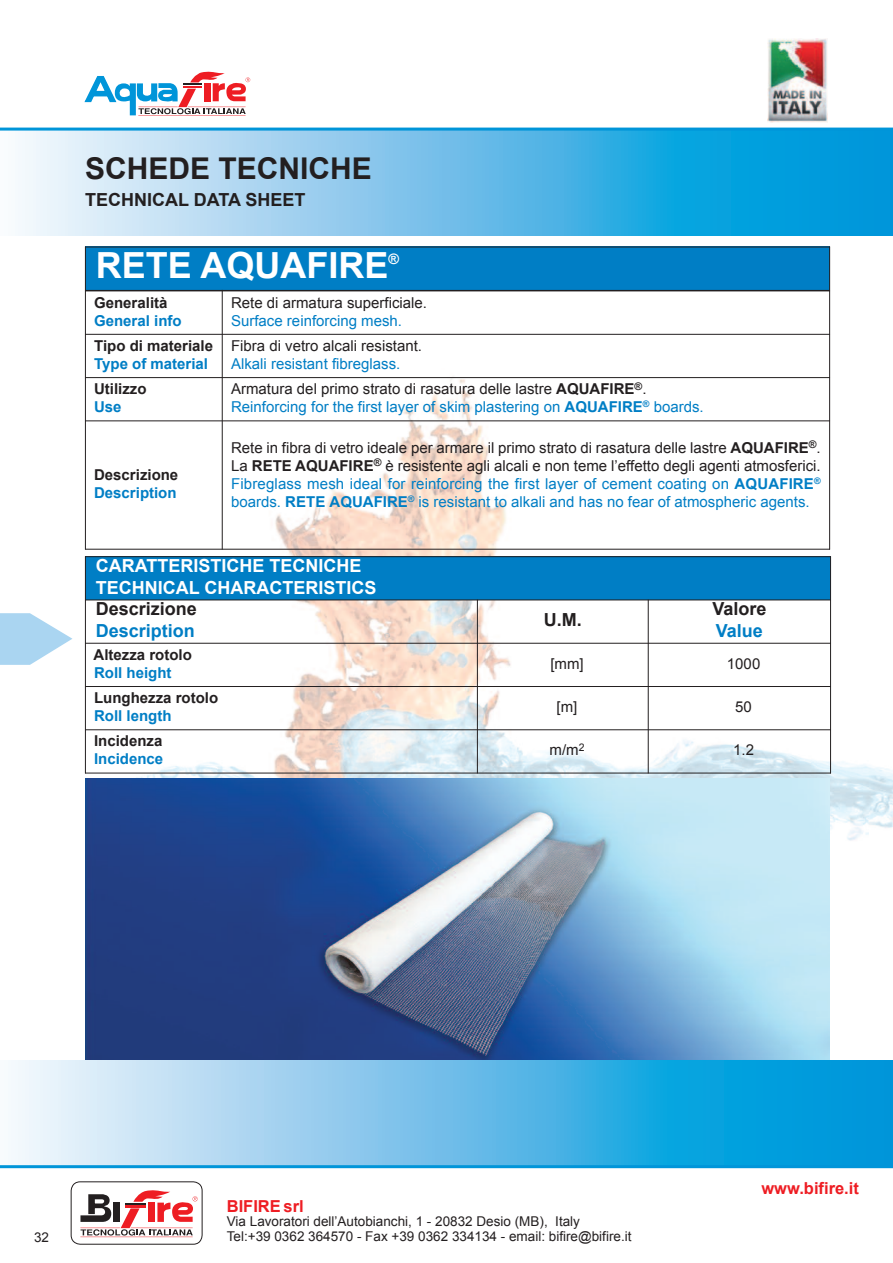
<style>
.page{position:relative;width:893px;height:1263px;background:#fff}
.page>*{position:absolute;margin:0;border:0;box-sizing:border-box;transform-origin:0 0}
.t1{font:700 36px "Arial";color:#fff}
.t2{font:700 30px "Arial";color:#231f20}
.t3{font:700 18px/21.6px "Arial";color:#fff}
.t4{font:700 18px "Arial";color:#231f20}
.t5{font:700 18px "Arial";color:#007ec5}
.t6{font:700 16.5px "Arial";color:#ee1d23}
.t7{font:15px/18px "Arial";color:#231f20;text-align:justify}
.t8{font:15px/18px "Arial";color:#007ec5}
.t9{font:700 15px "Arial";color:#231f20}
.t10{font:700 15px "Arial";color:#007ec5}
.t11{font:700 14.4px "Arial";color:#fff}
.t12{font:13.5px/14.2px "Arial";color:#231f20}
.s1{color:#231f20}
.s2{font-weight:700;color:#231f20}
.s3{font-weight:700}
.s4{color:#007ec5}
.s5{font-weight:700;color:#007ec5}
</style>
<div class="page">
<img style="left:119px;top:71px;width:774px;height:1098px">
<img style="left:85px;top:779px;width:744px;height:282px">
<svg style="left:11px;top:1061px;width:882px;height:104px;background:#69c0e9"></svg>
<svg style="left:18px;top:131px;width:875px;height:104px;background:#6ac0e9"></svg>
<hr style="left:0;top:1165px;width:893px;height:3px;background:#0095d9">
<hr style="left:0;top:128px;width:893px;height:3px;background:#0095d9">
<img style="left:767px;top:38px;width:60px;height:84px">
<hr style="left:138px;top:115px;width:108px;height:1px;background:#ee1d23">
<svg style="left:84px;top:72px;width:166px;height:43px"></svg>
<svg style="left:71px;top:1181px;width:132px;height:64px"></svg>
<div style="left:85px;top:247px;width:745px;height:44px;background:#007ec5"></div>
<hr style="left:85px;top:247px;width:1px;height:303px;background:#231f20">
<hr style="left:222px;top:290px;width:1px;height:260px;background:#231f20">
<hr style="left:829px;top:247px;width:1px;height:303px;background:#231f20">
<hr style="left:85px;top:247px;width:745px;height:1px;background:#231f20">
<hr style="left:85px;top:290px;width:745px;height:1px;background:#231f20">
<hr style="left:85px;top:334px;width:745px;height:1px;background:#231f20">
<hr style="left:85px;top:377px;width:745px;height:1px;background:#231f20">
<hr style="left:85px;top:420px;width:745px;height:1px;background:#231f20">
<hr style="left:85px;top:549px;width:745px;height:1px;background:#231f20">
<div style="left:85px;top:556px;width:745px;height:44px;background:#007ec5"></div>
<hr style="left:85px;top:556px;width:1px;height:217px;background:#231f20">
<hr style="left:477px;top:600px;width:1px;height:173px;background:#231f20">
<hr style="left:648px;top:600px;width:1px;height:173px;background:#231f20">
<hr style="left:830px;top:556px;width:1px;height:217px;background:#231f20">
<hr style="left:85px;top:556px;width:746px;height:1px;background:#231f20">
<hr style="left:85px;top:600px;width:746px;height:1px;background:#231f20">
<hr style="left:85px;top:643px;width:746px;height:1px;background:#231f20">
<hr style="left:85px;top:686px;width:746px;height:1px;background:#231f20">
<hr style="left:85px;top:729px;width:746px;height:1px;background:#231f20">
<hr style="left:85px;top:773px;width:746px;height:1px;background:#231f20">
<svg style="left:0;top:613px;width:72px;height:52px"></svg>
<h2 class="t2" style="left:85px;top:152px;width:288px">SCHEDE TECNICHE</h2>
<p class="t4" style="left:85px;top:190px;width:222px">TECHNICAL DATA SHEET</p>
<h1 class="t1" style="left:96px;top:245px;width:294px">RETE AQUAFIRE</h1>
<p class="t11" style="left:388px;top:251px;width:12px">®</p>
<p class="t9" style="left:94px;top:294px;width:75px">Generalità</p>
<p class="t10" style="left:94px;top:312px;width:89px">General info</p>
<p class="t7" style="left:231px;top:293px;width:197px">Rete di armatura superficiale.</p>
<p class="t8" style="left:231px;top:311px;width:172px">Surface reinforcing mesh.</p>
<p class="t9" style="left:94px;top:337px;width:120px">Tipo di materiale</p>
<p class="t10" style="left:94px;top:355px;width:115px">Type of material</p>
<p class="t9" style="left:94px;top:380px;width:54px">Utilizzo</p>
<p class="t10" style="left:94px;top:398px;width:29px">Use</p>
<p class="t9" style="left:94px;top:466px;width:86px">Descrizione</p>
<p class="t10" style="left:94px;top:484px;width:84px">Description</p>
<p class="t7" style="left:231px;top:337px;width:192px">Fibra di vetro alcali resistant.</p>
<p class="t8" style="left:231px;top:355px;width:171px">Alkali resistant fibreglass.</p>
<p class="t8" style="left:231px;top:380px;width:474px"><span class="s1">Armatura del primo strato di rasatura delle lastre</span> <span class="s2">AQUAFIRE</span><sup>®</sup><span class="s1">.<br></span>Reinforcing for the first layer of skim plastering on <span class="s3">AQUAFIRE</span><sup>®</sup> boards.</p>
<p class="t7" style="left:231px;top:439px;width:591px">Rete in fibra di vetro ideale per armare il primo strato di rasatura delle lastre <span class="s3">AQUAFIRE</span><sup>®</sup>.<br>La <span class="s3">RETE AQUAFIRE</span><sup>®</sup> è resistente agli alcali e non teme l’effetto degli agenti atmosferici.<br><span class="s4">Fibreglass mesh ideal for reinforcing the first layer of cement coating on</span> <span class="s5">AQUAFIRE</span><sup>® </sup><span class="s4">boards.</span> <span class="s5">RETE AQUAFIRE</span><sup>®</sup> <span class="s4">is resistant to alkali and has no fear of atmospheric agents.</span></p>
<p class="t3" style="left:96px;top:555px;width:282px">CARATTERISTICHE TECNICHE<br>TECHNICAL CHARACTERISTICS</p>
<p class="t4" style="left:96px;top:599px;width:103px">Descrizione</p>
<p class="t5" style="left:96px;top:621px;width:101px">Description</p>
<p class="t9" style="left:94px;top:646px;width:100px">Altezza rotolo</p>
<p class="t10" style="left:94px;top:664px;width:79px">Roll height</p>
<p class="t9" style="left:94px;top:689px;width:126px">Lunghezza rotolo</p>
<p class="t10" style="left:94px;top:707px;width:79px">Roll length</p>
<p class="t9" style="left:94px;top:733px;width:70px">Incidenza</p>
<p class="t10" style="left:94px;top:751px;width:71px">Incidence</p>
<p class="t4" style="left:544px;top:610px;width:39px">U.M.</p>
<p class="t4" style="left:712px;top:599px;width:56px">Valore</p>
<p class="t5" style="left:716px;top:621px;width:49px">Value</p>
<p class="t7" style="left:550px;top:654px;width:35px">[mm]</p>
<p class="t7" style="left:727px;top:654px;width:35px">1000</p>
<p class="t7" style="left:557px;top:698px;width:22px">[m]</p>
<p class="t7" style="left:735px;top:698px;width:18px">50</p>
<p class="t7" style="left:550px;top:741px;width:36px">m/m<sup>2</sup></p>
<p class="t7" style="left:733px;top:741px;width:22px">1.2</p>
<p class="t12" style="left:34px;top:1230px;width:17px">32</p>
<p class="t6" style="left:227px;top:1197px;width:79px">BIFIRE srl</p>
<p class="t12" style="left:227px;top:1214px;width:406px">Via Lavoratori dell’Autobianchi, 1 - 20832 Desio (MB), Italy<br>Tel:+39 0362 364570 - Fax +39 0362 334134 - email: bifire@bifire.it</p>
<p class="t6" style="left:761px;top:1179px;width:99px">www.bifire.it</p>
</div>
